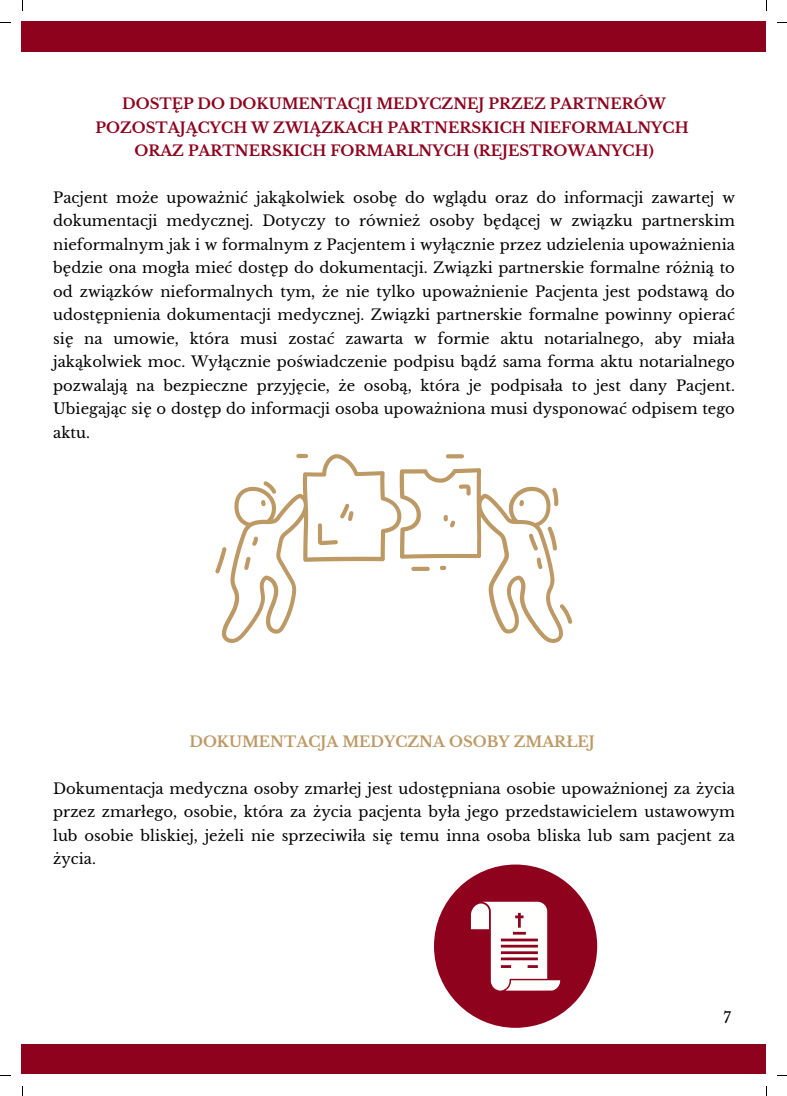
<style>
.page{position:relative;width:787px;height:1096px;background:#fff}
.page>*{position:absolute;margin:0;border:0;box-sizing:border-box;transform-origin:0 0}
.t1{font:15px "Libre Baskerville";color:#000}
.t2{font:14.75px/23.5px "Libre Baskerville";color:#000;text-align:justify}
.t3{font:700 14.75px/23.5px "Libre Baskerville";color:#8e021d;text-align:center}
.t4{font:700 14.75px "Libre Baskerville";color:#bd9965}
</style>
<div class="page">
<div style="left:22px;top:22px;width:744px;height:30px;background:#8e021d"></div>
<div style="left:22px;top:1044px;width:744px;height:29px;background:#8e021d"></div>
<svg style="left:215px;top:453px;width:357px;height:190px"></svg>
<div style="left:434px;top:864px;width:163px;height:163px;background:#8e021d;border-radius:50%"></div>
<svg style="left:471px;top:901px;width:89px;height:89px"></svg>
<p class="t3" style="left:96px;top:92px;width:594px">DOSTĘP DO DOKUMENTACJI MEDYCZNEJ PRZEZ PARTNERÓW<br>POZOSTAJĄCYCH W ZWIĄZKACH PARTNERSKICH NIEFORMALNYCH</p>
<p class="t3" style="left:134px;top:139px;width:521px">ORAZ PARTNERSKICH FORMARLNYCH (REJESTROWANYCH)</p>
<p class="t2" style="left:53px;top:186px;width:683px">Pacjent może upoważnić jakąkolwiek osobę do wglądu oraz do informacji zawartej w dokumentacji medycznej. Dotyczy to również osoby będącej w związku partnerskim nieformalnym jak i w formalnym z Pacjentem i wyłącznie przez udzielenia upoważnienia będzie ona mogła mieć dostęp do dokumentacji. Związki partnerskie formalne różnią to od związków nieformalnych tym, że nie tylko upoważnienie Pacjenta jest podstawą do udostępnienia dokumentacji medycznej. Związki partnerskie formalne powinny opierać się na umowie, która musi zostać zawarta w formie aktu notarialnego, aby miała jakąkolwiek moc. Wyłącznie poświadczenie podpisu bądź sama forma aktu notarialnego pozwalają na bezpieczne przyjęcie, że osobą, która je podpisała to jest dany Pacjent.<br>Ubiegając się o dostęp do informacji osoba upoważniona musi dysponować odpisem tego aktu.</p>
<p class="t4" style="left:189px;top:732px;width:407px">DOKUMENTACJA MEDYCZNA OSOBY ZMARŁEJ</p>
<p class="t2" style="left:53px;top:776px;width:683px">Dokumentacja medyczna osoby zmarłej jest udostępniana osobie upoważnionej za życia przez zmarłego, osobie, która za życia pacjenta była jego przedstawicielem ustawowym lub osobie bliskiej, jeżeli nie sprzeciwiła się temu inna osoba bliska lub sam pacjent za życia.</p>
<p class="t1" style="left:723px;top:1008px;width:9px">7</p>
</div>
